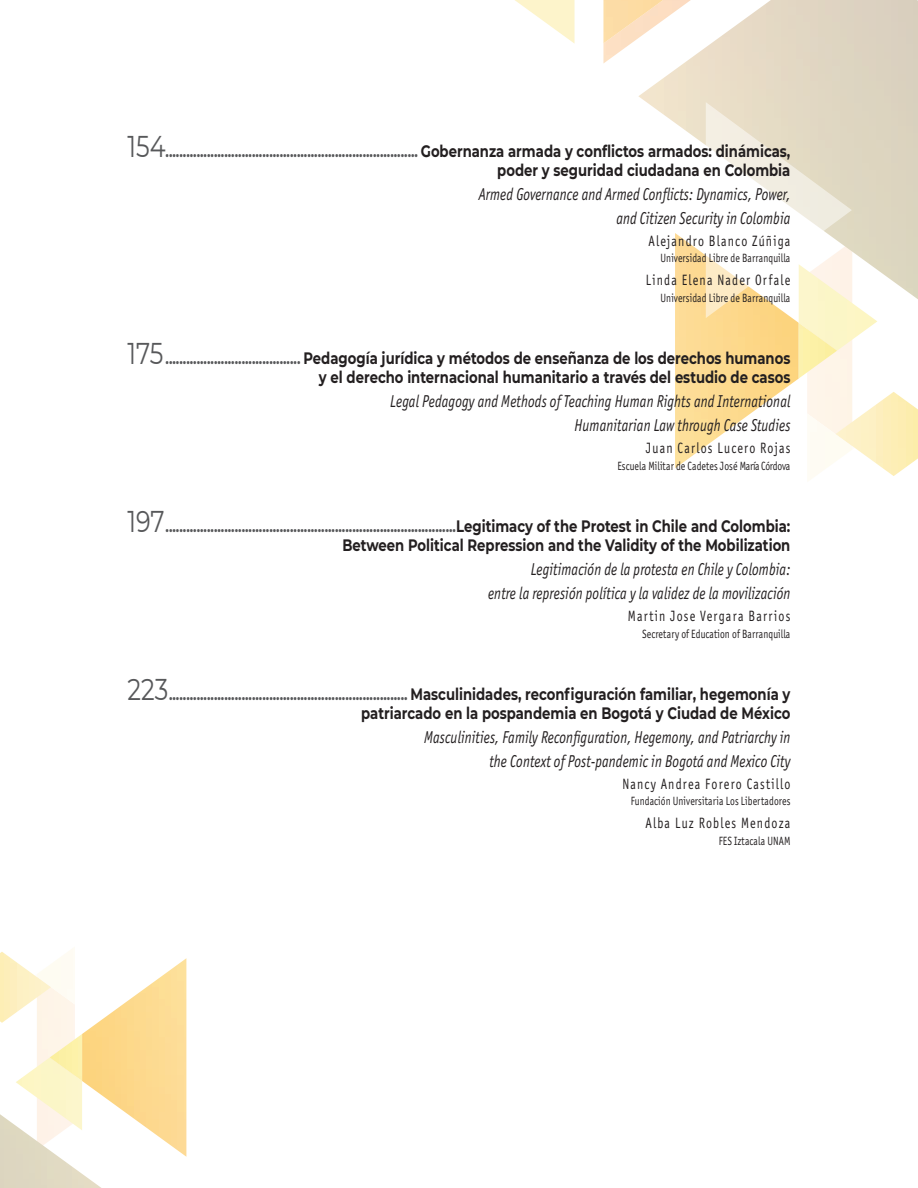
<style>
.page{position:relative;width:918px;height:1188px;background:#fff}
.page>*{position:absolute;margin:0;border:0;box-sizing:border-box;transform-origin:0 0}
.TOC-Articulo_ingles{font:italic 17.25px "Officina Sans ITC Std";letter-spacing:.01em;color:#231f20;scale:.8 1}
.TOC-Articulo_Español{font:700 16.5px "Montserrat";color:#57585a;scale:.8 1}
.TOC-Articulo_Español-2{font:700 16.5px "Montserrat";color:#231f20;scale:.8 1}
.TOC-Autor{font:15px "Officina Sans ITC Std";letter-spacing:.1em;color:#231f20;scale:.8 1}
.TOC-Filiacion{font:12px "Officina Sans ITC Std";letter-spacing:.01em;color:#231f20;scale:.8 1}
.s1{font-weight:400;font-size:30px}
.s2{color:#231f20}
.s3{font-weight:400;font-size:30px;color:#57585a}
.s4{color:#57585a}
</style>
<div class="page">
<svg style="left:515px;top:0;width:60px;height:44px"></svg>
<img style="left:807px;top:413px;width:29px;height:67px">
<img style="left:603px;top:43px;width:29px;height:20px">
<img style="left:603px;top:0;width:35px;height:43px">
<img style="left:638px;top:0;width:280px;height:299px">
<img style="left:675px;top:233px;width:124px;height:235px">
<img style="left:799px;top:264px;width:78px;height:87px">
<img style="left:799px;top:323px;width:38px;height:56px">
<img style="left:836px;top:392px;width:82px;height:84px">
<img style="left:51px;top:949px;width:24px;height:56px">
<img style="left:0;top:1114px;width:101px;height:74px">
<img style="left:82px;top:958px;width:104px;height:199px">
<img style="left:16px;top:1057px;width:66px;height:73px">
<img style="left:50px;top:1034px;width:32px;height:47px">
<img style="left:0;top:952px;width:51px;height:71px">
<svg style="left:706px;top:102px;width:146px;height:216px"></svg>
<p class="TOC-Articulo_Español" style="left:128px;top:139px;width:830px"><span class="s1">154</span>......................................................................... <span class="s2">Gobernanza armada y conflictos armados: dinámicas,</span></p>
<p class="TOC-Articulo_Español-2" style="left:497px;top:158px;width:368px">poder y seguridad ciudadana en Colombia</p>
<p class="TOC-Articulo_ingles" style="left:479px;top:184px;width:391px">Armed Governance and Armed Conflicts: Dynamics, Power,</p>
<p class="TOC-Articulo_ingles" style="left:616px;top:208px;width:219px">and Citizen Security in Colombia</p>
<p class="TOC-Autor" style="left:649px;top:232px;width:179px">Alejandro Blanco Zúñiga</p>
<p class="TOC-Filiacion" style="left:661px;top:251px;width:164px">Universidad Libre de Barranquilla</p>
<p class="TOC-Autor" style="left:646px;top:272px;width:182px">Linda Elena Nader Orfale</p>
<p class="TOC-Filiacion" style="left:661px;top:291px;width:164px">Universidad Libre de Barranquilla</p>
<p class="TOC-Articulo_Español-2" style="left:128px;top:346px;width:830px"><span class="s3">175</span> <span class="s4">.......................................</span> Pedagogía jurídica y métodos de enseñanza de los derechos humanos</p>
<p class="TOC-Articulo_Español-2" style="left:319px;top:366px;width:591px">y el derecho internacional humanitario a través del estudio de casos</p>
<p class="TOC-Articulo_ingles" style="left:390px;top:392px;width:502px">Legal Pedagogy and Methods of Teaching Human Rights and International</p>
<p class="TOC-Articulo_ingles" style="left:575px;top:416px;width:271px">Humanitarian Law through Case Studies</p>
<p class="TOC-Autor" style="left:646px;top:440px;width:182px">Juan Carlos Lucero Rojas</p>
<p class="TOC-Filiacion" style="left:617px;top:459px;width:218px">Escuela Militar de Cadetes José María Córdova</p>
<p class="TOC-Articulo_Español" style="left:128px;top:514px;width:830px"><span class="s1">197</span>....................................................................................<span class="s2">Legitimacy of the Protest in Chile and Colombia:</span></p>
<p class="TOC-Articulo_Español-2" style="left:342px;top:533px;width:562px">Between Political Repression and the Validity of the Mobilization</p>
<p class="TOC-Articulo_ingles" style="left:531px;top:560px;width:326px">Legitimación de la protesta en Chile y Colombia:</p>
<p class="TOC-Articulo_ingles" style="left:488px;top:583px;width:380px">entre la represión política y la validez de la movilización</p>
<p class="TOC-Autor" style="left:628px;top:607px;width:205px">Martin Jose Vergara Barrios</p>
<p class="TOC-Filiacion" style="left:642px;top:627px;width:187px">Secretary of Education of Barranquilla</p>
<p class="TOC-Articulo_Español" style="left:128px;top:682px;width:830px"><span class="s1">223</span>..................................................................... <span class="s2">Masculinidades, reconfiguración familiar, hegemonía y</span></p>
<p class="TOC-Articulo_Español-2" style="left:361px;top:701px;width:538px">patriarcado en la pospandemia en Bogotá y Ciudad de México</p>
<p class="TOC-Articulo_ingles" style="left:424px;top:727px;width:460px">Masculinities, Family Reconfiguration, Hegemony, and Patriarchy in</p>
<p class="TOC-Articulo_ingles" style="left:489px;top:751px;width:378px">the Context of Post-pandemic in Bogotá and Mexico City</p>
<p class="TOC-Autor" style="left:622px;top:775px;width:212px">Nancy Andrea Forero Castillo</p>
<p class="TOC-Filiacion" style="left:631px;top:794px;width:201px">Fundación Universitaria Los Libertadores</p>
<p class="TOC-Autor" style="left:645px;top:815px;width:183px">Alba Luz Robles Mendoza</p>
<p class="TOC-Filiacion" style="left:719px;top:834px;width:91px">FES Iztacala UNAM</p>
</div>
